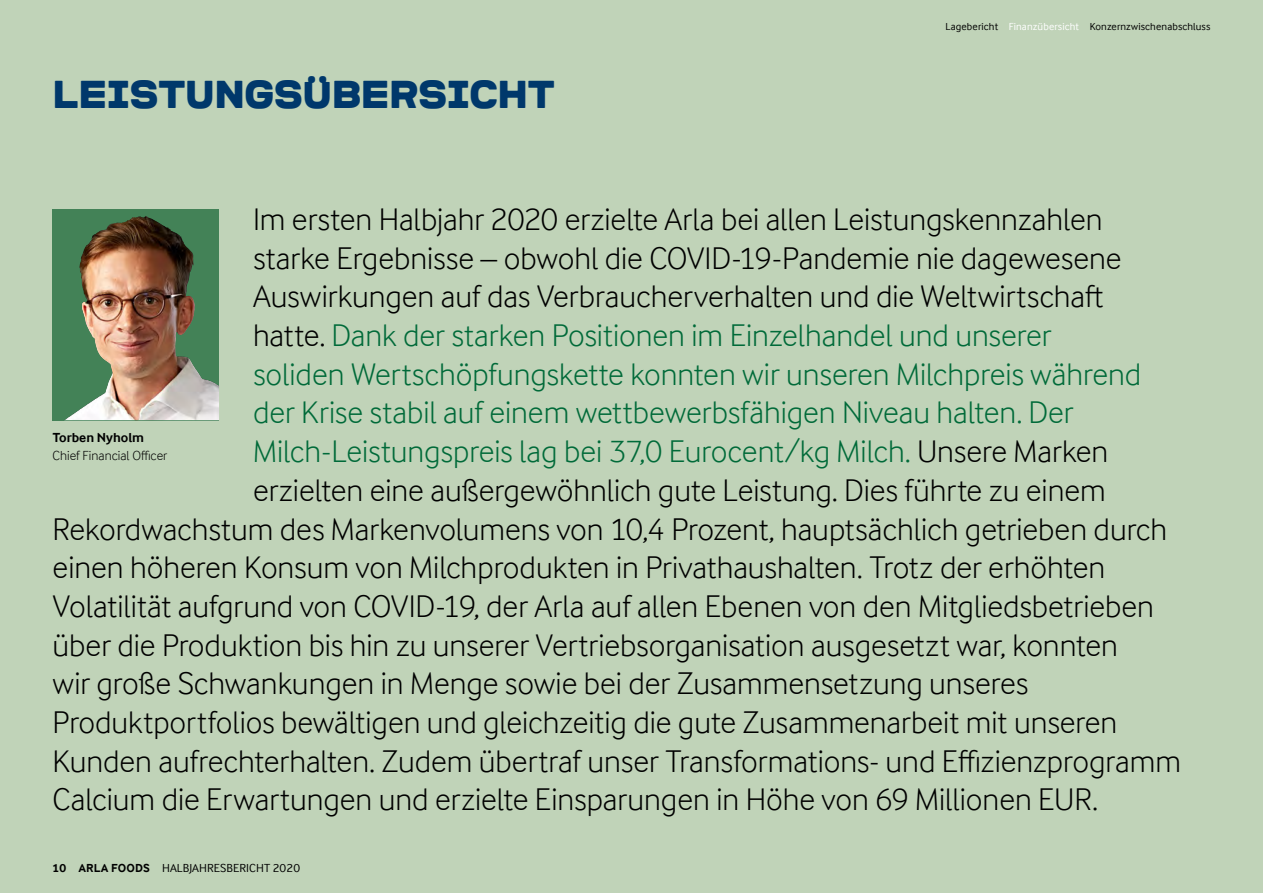
<style>
.page{position:relative;width:1263px;height:893px;background:#c0d3b8}
.page>*{position:absolute;margin:0;border:0;box-sizing:border-box;transform-origin:0 0}
.t1{font:39px "ARLASTRONG";letter-spacing:-.015em;color:#00386b}
.t2{font:300 32.25px "Arla Inter Face";color:#000}
.t3{font:300 32.25px "Arla Inter Face";color:#006a39}
.t4{font:300 13.5px "Arla Inter Face";color:#000}
.t5{font:700 13.5px "Arla Inter Face";color:#000}
.t6{font:12px "Arla Inter Face";letter-spacing:.01em;color:#000}
.t7{font:10.5px "Arla Inter Face";letter-spacing:.01em;color:#000}
.s1{color:#fff}
.s2{color:#000}
.s3{font-weight:700}
</style>
<div class="page">
<img style="left:53px;top:209px;width:166px;height:211px">
<img style="left:79px;top:216px;width:66px;height:159px">
<p class="t1" style="left:53px;top:74px;width:142px">LEISTUNG</p>
<p class="t1" style="left:274px;top:74px;width:283px">SÜBER SICHT</p>
<p class="t7" style="left:945px;top:20px;width:266px">Lagebericht <span class="s1">Finanzübersicht</span> Konzernzwischenabschluss</p>
<p class="t2" style="left:253px;top:201px;width:851px">Im ersten Halbjahr 2020 erzielte Arla bei allen Leistungskennzahlen</p>
<p class="t2" style="left:253px;top:240px;width:870px">starke Ergebnisse – obwohl die COVID-19-Pandemie nie dagewesene</p>
<p class="t2" style="left:253px;top:278px;width:852px">Auswirkungen auf das Verbraucherverhalten und die Weltwirtschaft</p>
<p class="t3" style="left:253px;top:317px;width:800px"><span class="s2">hatte.</span> Dank der starken Positionen im Einzelhandel und unserer</p>
<p class="t3" style="left:253px;top:356px;width:890px">soliden Wertschöpfungskette konnten wir unseren Milchpreis während</p>
<p class="t3" style="left:253px;top:394px;width:822px">der Krise stabil auf einem wettbewerbsfähigen Niveau halten. Der</p>
<p class="t3" style="left:253px;top:433px;width:857px">Milch-Leistungspreis lag bei 37,0 Eurocent/kg Milch. <span class="s2">Unsere Marken</span></p>
<p class="t2" style="left:253px;top:472px;width:854px">erzielten eine außergewöhnlich gute Leistung. Dies führte zu einem</p>
<p class="t2" style="left:53px;top:511px;width:1116px">Rekordwachstum des Markenvolumens von 10,4 Prozent, hauptsächlich getrieben durch</p>
<p class="t2" style="left:53px;top:549px;width:1054px">einen höheren Konsum von Milchprodukten in Privathaushalten. Trotz der erhöhten</p>
<p class="t2" style="left:53px;top:588px;width:1103px">Volatilität aufgrund von COVID-19, der Arla auf allen Ebenen von den Mitgliedsbetrieben</p>
<p class="t2" style="left:53px;top:627px;width:1067px">über die Produktion bis hin zu unserer Vertriebsorganisation ausgesetzt war, konnten</p>
<p class="t2" style="left:53px;top:665px;width:977px">wir große Schwankungen in Menge sowie bei der Zusammensetzung unseres</p>
<p class="t2" style="left:53px;top:704px;width:1066px">Produktportfolios bewältigen und gleichzeitig die gute Zusammenarbeit mit unseren</p>
<p class="t2" style="left:53px;top:743px;width:1130px">Kunden aufrechterhalten. Zudem übertraf unser Transformations- und Effizienzprogramm</p>
<p class="t2" style="left:53px;top:781px;width:1047px">Calcium die Erwartungen und erzielte Einsparungen in Höhe von 69 Millionen EUR.</p>
<p class="t5" style="left:53px;top:430px;width:93px">Torben Nyholm</p>
<p class="t4" style="left:53px;top:448px;width:116px">Chief Financial Officer</p>
<p class="t6" style="left:53px;top:861px;width:249px"><span class="s3">10 ARLA FOODS</span> HALBJAHRESBERICHT 2020</p>
</div>
